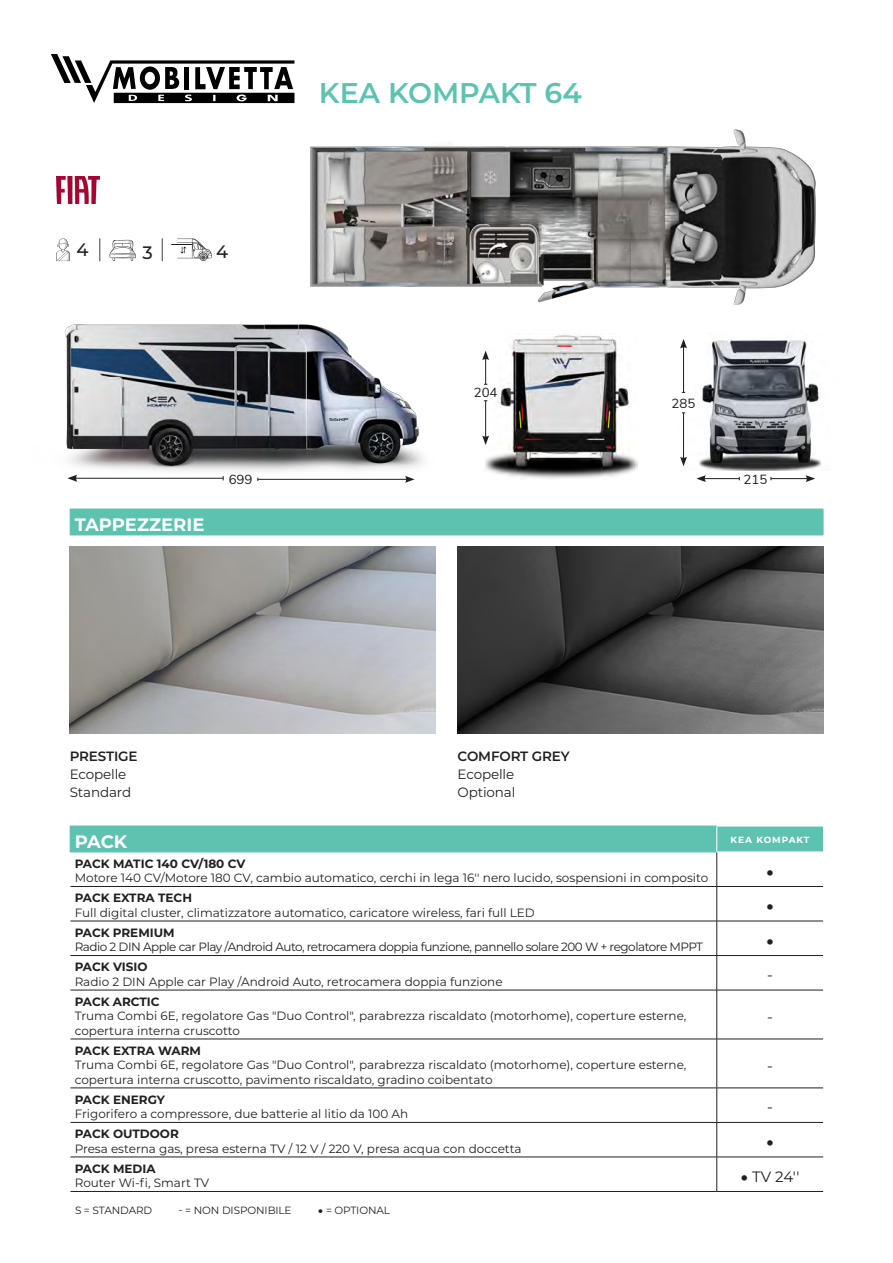
<style>
.page{position:relative;width:893px;height:1263px;background:#fff}
.page>*{position:absolute;margin:0;border:0;box-sizing:border-box;transform-origin:0 0}
.t1{font:600 28.5px "Montserrat";color:#5dc3b0}
.t2{font:700 18px "Montserrat";color:#fff}
.t3{font:500 18px "Montserrat";color:#231f20}
.t4{font:15px "Montserrat";color:#231f20}
.t5{font:700 15px "Nunito";color:#231f20}
.t6{font:13.5px "Montserrat";letter-spacing:-.01em;color:#231f20}
.t7{font:600 13.5px "Montserrat";letter-spacing:-.01em;color:#231f20}
.t8{font:13.2px "Nunito";color:#231f20}
.t9{font:12px/14.4px "Montserrat";color:#231f20}
.t10{font:700 12px "Montserrat";color:#231f20}
.t11{font:12px "Montserrat";letter-spacing:-.04em;color:#231f20}
.t12{font:10.5px "Montserrat";letter-spacing:-.01em;color:#231f20}
.t13{font:700 9px "Montserrat";letter-spacing:.1em;color:#fff}
.s1{font-family:"Nunito";font-weight:700}
.s2{font-family:"Nunito"}
</style>
<div class="page">
<img style="left:56px;top:177px;width:44px;height:27px">
<svg style="left:51px;top:54px;width:243px;height:49px"></svg>
<img style="left:310px;top:129px;width:506px;height:176px">
<svg style="left:100px;top:238px;width:1px;height:23px"></svg>
<svg style="left:162px;top:238px;width:1px;height:23px"></svg>
<svg style="left:56px;top:238px;width:14px;height:23px"></svg>
<svg style="left:171px;top:239px;width:41px;height:22px"></svg>
<hr style="left:70px;top:886px;width:647px;height:1px;background:#231f20">
<hr style="left:70px;top:921px;width:647px;height:1px;background:#231f20">
<hr style="left:70px;top:955px;width:647px;height:1px;background:#231f20">
<hr style="left:70px;top:990px;width:647px;height:1px;background:#231f20">
<hr style="left:70px;top:1039px;width:647px;height:1px;background:#231f20">
<hr style="left:70px;top:1088px;width:647px;height:1px;background:#231f20">
<hr style="left:70px;top:1122px;width:647px;height:1px;background:#231f20">
<hr style="left:70px;top:1157px;width:647px;height:1px;background:#231f20">
<hr style="left:70px;top:1191px;width:647px;height:1px;background:#231f20">
<hr style="left:716px;top:852px;width:1px;height:34px;background:#231f20">
<hr style="left:717px;top:886px;width:106px;height:1px;background:#231f20">
<hr style="left:716px;top:887px;width:1px;height:34px;background:#231f20">
<hr style="left:717px;top:921px;width:106px;height:1px;background:#231f20">
<hr style="left:716px;top:921px;width:1px;height:34px;background:#231f20">
<hr style="left:717px;top:955px;width:106px;height:1px;background:#231f20">
<hr style="left:716px;top:956px;width:1px;height:34px;background:#231f20">
<hr style="left:717px;top:990px;width:106px;height:1px;background:#231f20">
<hr style="left:716px;top:990px;width:1px;height:49px;background:#231f20">
<hr style="left:717px;top:1039px;width:106px;height:1px;background:#231f20">
<hr style="left:716px;top:1039px;width:1px;height:49px;background:#231f20">
<hr style="left:717px;top:1088px;width:106px;height:1px;background:#231f20">
<hr style="left:716px;top:1088px;width:1px;height:34px;background:#231f20">
<hr style="left:717px;top:1122px;width:106px;height:1px;background:#231f20">
<hr style="left:716px;top:1122px;width:1px;height:35px;background:#231f20">
<hr style="left:717px;top:1157px;width:106px;height:1px;background:#231f20">
<hr style="left:716px;top:1157px;width:1px;height:34px;background:#231f20">
<hr style="left:717px;top:1191px;width:106px;height:1px;background:#231f20">
<hr style="left:70px;top:852px;width:647px;height:1px;background:#5dc3b0">
<div style="left:70px;top:826px;width:753px;height:26px;background:#5dc3b0"></div>
<div style="left:70px;top:509px;width:753px;height:26px;background:#5dc3b0"></div>
<svg style="left:823px;top:509px;width:1px;height:26px"></svg>
<hr style="left:70px;top:535px;width:753px;height:1px;background:#5dc3b0">
<svg style="left:110px;top:239px;width:26px;height:22px"></svg>
<img style="left:484px;top:334px;width:153px;height:145px">
<img style="left:680px;top:339px;width:142px;height:131px">
<img style="left:65px;top:275px;width:377px;height:206px">
<hr style="left:703px;top:478px;width:36px;height:1px;background:#231f20">
<svg style="left:696px;top:475px;width:10px;height:7px"></svg>
<svg style="left:482px;top:351px;width:7px;height:34px"></svg>
<hr style="left:683px;top:413px;width:1px;height:46px;background:#231f20">
<svg style="left:680px;top:457px;width:7px;height:9px"></svg>
<hr style="left:485px;top:401px;width:1px;height:37px;background:#231f20">
<svg style="left:482px;top:435px;width:7px;height:10px"></svg>
<hr style="left:771px;top:478px;width:37px;height:1px;background:#231f20">
<svg style="left:806px;top:475px;width:9px;height:7px"></svg>
<hr style="left:75px;top:478px;width:148px;height:1px;background:#231f20">
<svg style="left:67px;top:475px;width:10px;height:7px"></svg>
<hr style="left:258px;top:479px;width:149px;height:1px;background:#231f20">
<svg style="left:405px;top:476px;width:10px;height:7px"></svg>
<hr style="left:683px;top:346px;width:1px;height:46px;background:#231f20">
<svg style="left:680px;top:339px;width:7px;height:9px"></svg>
<img style="left:70px;top:547px;width:365px;height:187px">
<img style="left:458px;top:547px;width:365px;height:187px">
<p class="t3" style="left:77px;top:237px;width:14px">4</p>
<p class="t3" style="left:216px;top:239px;width:14px">4</p>
<p class="t3" style="left:143px;top:240px;width:12px">3</p>
<p class="t2" style="left:75px;top:511px;width:131px">TAPPEZZERIE</p>
<p class="t8" style="left:229px;top:470px;width:25px">699</p>
<p class="t1" style="left:319px;top:73px;width:264px">KEA KOMPAKT 64</p>
<p class="t8" style="left:474px;top:383px;width:25px">204</p>
<p class="t8" style="left:672px;top:394px;width:25px">285</p>
<p class="t8" style="left:743px;top:470px;width:25px">215</p>
<p class="t7" style="left:70px;top:747px;width:69px">PRESTIGE</p>
<p class="t6" style="left:70px;top:765px;width:58px">Ecopelle</p>
<p class="t6" style="left:70px;top:783px;width:63px">Standard</p>
<p class="t2" style="left:75px;top:828px;width:54px">PACK</p>
<p class="t13" style="left:731px;top:834px;width:80px">KEA KOMPAKT</p>
<p class="t10" style="left:75px;top:855px;width:172px">PACK MATIC 140 CV/180 CV</p>
<p class="t9" style="left:75px;top:870px;width:635px">Motore 140 CV/Motore 180 CV, cambio automatico, cerchi in lega 16'' nero lucido, sospensioni in composito</p>
<p class="t5" style="left:766px;top:860px;width:9px">•</p>
<p class="t10" style="left:75px;top:889px;width:119px">PACK EXTRA TECH</p>
<p class="t9" style="left:75px;top:905px;width:462px">Full digital cluster, climatizzatore automatico, caricatore wireless, fari full LED</p>
<p class="t7" style="left:458px;top:747px;width:113px">COMFORT GREY</p>
<p class="t6" style="left:458px;top:765px;width:58px">Ecopelle</p>
<p class="t6" style="left:458px;top:783px;width:59px">Optional</p>
<p class="t5" style="left:766px;top:895px;width:9px">•</p>
<p class="t10" style="left:75px;top:924px;width:101px">PACK PREMIUM</p>
<p class="t11" style="left:75px;top:939px;width:630px">Radio 2 DIN Apple car Play /Android Auto, retrocamera doppia funzione, pannello solare 200 W + regolatore MPPT</p>
<p class="t5" style="left:766px;top:929px;width:9px">•</p>
<p class="t10" style="left:75px;top:958px;width:74px">PACK VISIO</p>
<p class="t9" style="left:75px;top:974px;width:429px">Radio 2 DIN Apple car Play /Android Auto, retrocamera doppia funzione</p>
<p class="t4" style="left:767px;top:964px;width:7px">-</p>
<p class="t10" style="left:75px;top:993px;width:87px">PACK ARCTIC</p>
<p class="t9" style="left:75px;top:1008px;width:613px">Truma Combi 6E, regolatore Gas "Duo Control", parabrezza riscaldato (motorhome), coperture esterne, copertura interna cruscotto</p>
<p class="t4" style="left:767px;top:1006px;width:7px">-</p>
<p class="t10" style="left:75px;top:1042px;width:128px">PACK EXTRA WARM</p>
<p class="t9" style="left:75px;top:1057px;width:613px">Truma Combi 6E, regolatore Gas "Duo Control", parabrezza riscaldato (motorhome), coperture esterne, copertura interna cruscotto, pavimento riscaldato, gradino coibentato</p>
<p class="t4" style="left:767px;top:1055px;width:7px">-</p>
<p class="t10" style="left:75px;top:1091px;width:92px">PACK ENERGY</p>
<p class="t9" style="left:75px;top:1106px;width:335px">Frigorifero a compressore, due batterie al litio da 100 Ah</p>
<p class="t4" style="left:767px;top:1097px;width:7px">-</p>
<p class="t10" style="left:75px;top:1125px;width:106px">PACK OUTDOOR</p>
<p class="t9" style="left:75px;top:1141px;width:448px">Presa esterna gas, presa esterna TV / 12 V / 220 V, presa acqua con doccetta</p>
<p class="t5" style="left:766px;top:1131px;width:9px">•</p>
<p class="t10" style="left:75px;top:1160px;width:82px">PACK MEDIA</p>
<p class="t9" style="left:75px;top:1175px;width:136px">Router Wi-fi, Smart TV</p>
<p class="t4" style="left:740px;top:1166px;width:61px"><span class="s1">•</span> TV 24''</p>
<p class="t12" style="left:75px;top:1203px;width:79px">S = STANDARD</p>
<p class="t12" style="left:179px;top:1203px;width:115px">- = NON DISPONIBILE</p>
<p class="t12" style="left:318px;top:1203px;width:74px"><span class="s2">•</span> = OPTIONAL</p>
</div>
